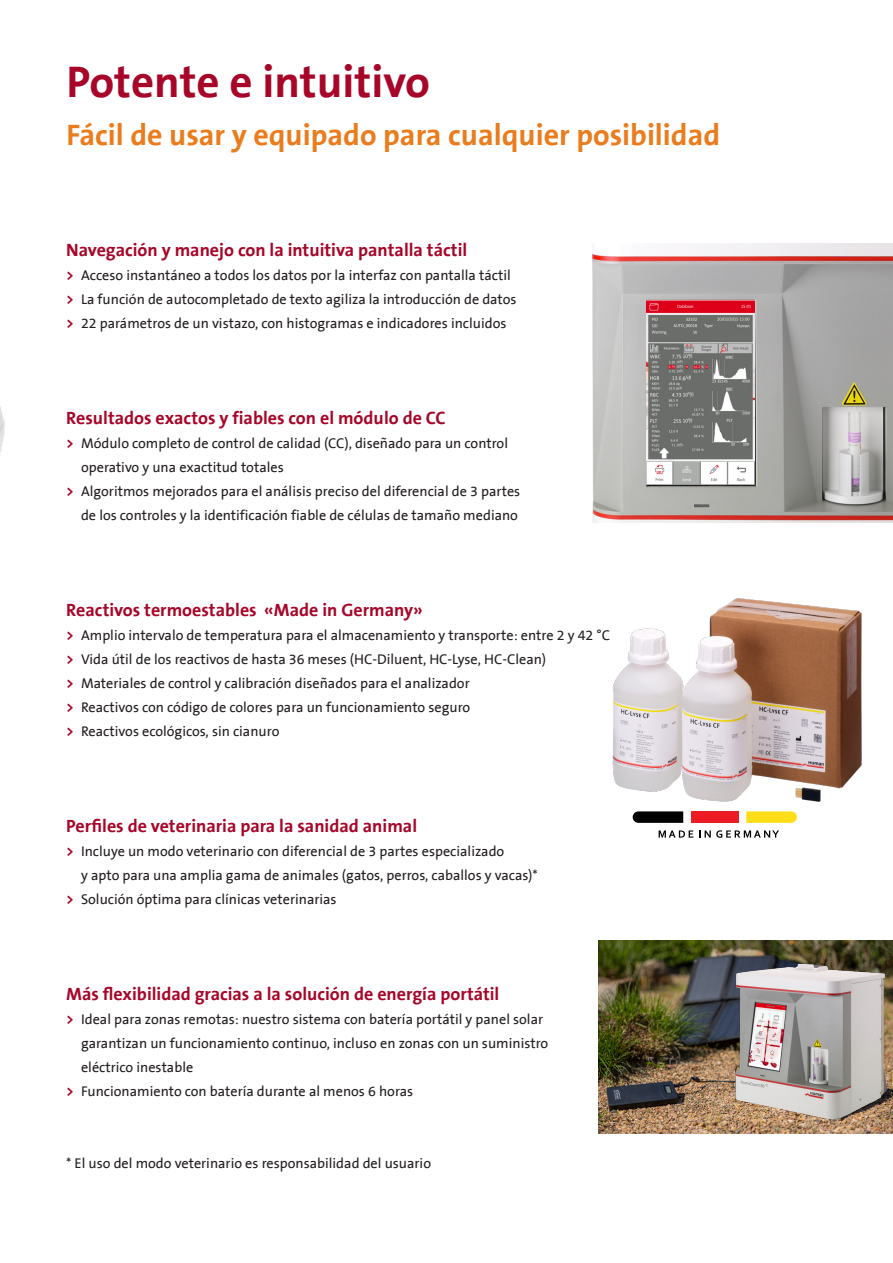
<style>
.page{position:relative;width:893px;height:1263px;background:#fff}
.page>*{position:absolute;margin:0;border:0;box-sizing:border-box;transform-origin:0 0}
.t1{font:700 45px "The Sans B7";color:#a70629}
.t2{font:700 30px "The Sans B7";color:#ea7c1d}
.t3{font:700 18px "The Sans B7";color:#a70629}
.Copy{font:14.25px/24px "The Sans B5 Plain";color:#231f20}
.s1{font-family:"The Sans B7";font-weight:700;color:#a70629}
</style>
<div class="page">
<img style="left:0;top:407px;width:5px;height:48px">
<img style="left:598px;top:941px;width:295px;height:192px">
<img style="left:720px;top:955px;width:173px;height:170px">
<img style="left:612px;top:598px;width:250px;height:240px">
<svg style="left:746px;top:811px;width:51px;height:12px"></svg>
<svg style="left:633px;top:811px;width:50px;height:12px"></svg>
<div style="left:691px;top:811px;width:47px;height:12px;background:#ed1c24"></div>
<svg style="left:659px;top:830px;width:34px;height:8px"></svg>
<svg style="left:699px;top:830px;width:80px;height:8px"></svg>
<img style="left:592px;top:243px;width:301px;height:280px">
<img style="left:647px;top:301px;width:108px;height:184px">
<p class="t1" style="left:66px;top:58px;width:365px">Potente e intuitivo</p>
<p class="t2" style="left:66px;top:119px;width:655px">Fácil de usar y equipado para cualquier posibilidad</p>
<p class="t3" style="left:66px;top:241px;width:403px">Navegación y manejo con la intuitiva pantalla táctil</p>
<p class="Copy" style="left:66px;top:264px;width:446px"><span class="s1">&gt;</span> Acceso instantáneo a todos los datos por la interfaz con pantalla táctil</p>
<p class="Copy" style="left:66px;top:288px;width:452px"><span class="s1">&gt;</span> La función de autocompletado de texto agiliza la introducción de datos</p>
<p class="Copy" style="left:66px;top:312px;width:442px"><span class="s1">&gt;</span> 22 parámetros de un vistazo, con histogramas e indicadores incluidos</p>
<p class="t3" style="left:66px;top:409px;width:381px">Resultados exactos y fiables con el módulo de CC</p>
<p class="Copy" style="left:81px;top:432px;width:428px;text-indent:-15px"><span class="s1">&gt;</span> Módulo completo de control de calidad (CC), diseñado para un control operativo y una exactitud totales</p>
<p class="Copy" style="left:66px;top:480px;width:456px;text-align:right"><span class="s1">&gt;</span> Algoritmos mejorados para el análisis preciso del diferencial de 3 partes de los controles y la identificación fiable de células de tamaño mediano</p>
<p class="t3" style="left:66px;top:601px;width:358px">Reactivos termoestables «Made in Germany»</p>
<p class="Copy" style="left:66px;top:624px;width:545px"><span class="s1">&gt;</span> Amplio intervalo de temperatura para el almacenamiento y transporte: entre 2 y 42 °C</p>
<p class="Copy" style="left:66px;top:648px;width:482px"><span class="s1">&gt;</span> Vida útil de los reactivos de hasta 36 meses (HC-Diluent, HC-Lyse, HC-Clean)</p>
<p class="Copy" style="left:66px;top:672px;width:406px"><span class="s1">&gt;</span> Materiales de control y calibración diseñados para el analizador <span class="s1">&gt;</span> Reactivos con código de colores para un funcionamiento seguro</p>
<p class="Copy" style="left:66px;top:720px;width:215px"><span class="s1">&gt;</span> Reactivos ecológicos, sin cianuro</p>
<p class="t3" style="left:66px;top:817px;width:352px">Perfiles de veterinaria para la sanidad animal</p>
<p class="Copy" style="left:81px;top:840px;width:458px;text-indent:-15px"><span class="s1">&gt;</span> Incluye un modo veterinario con diferencial de 3 partes especializado<br>y apto para una amplia gama de animales (gatos, perros, caballos y vacas)*</p>
<p class="Copy" style="left:66px;top:888px;width:272px"><span class="s1">&gt;</span> Solución óptima para clínicas veterinarias</p>
<p class="t3" style="left:66px;top:985px;width:435px">Más flexibilidad gracias a la solución de energía portátil</p>
<p class="Copy" style="left:81px;top:1008px;width:469px;text-indent:-15px"><span class="s1">&gt;</span> Ideal para zonas remotas: nuestro sistema con batería portátil y panel solar garantizan un funcionamiento continuo, incluso en zonas con un suministro eléctrico inestable</p>
<p class="Copy" style="left:66px;top:1080px;width:349px"><span class="s1">&gt;</span> Funcionamiento con batería durante al menos 6 horas</p>
<p class="Copy" style="left:66px;top:1152px;width:366px">* El uso del modo veterinario es responsabilidad del usuario</p>
</div>
